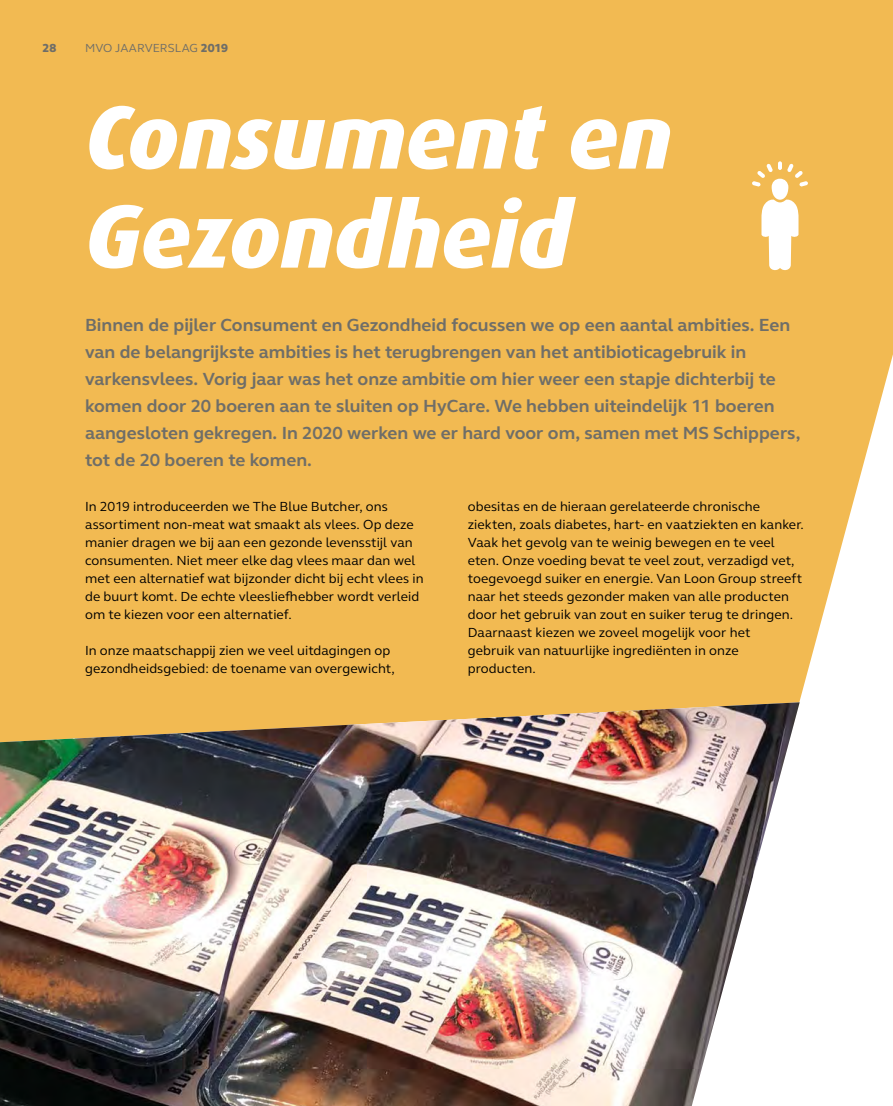
<style>
.page{position:relative;width:893px;height:1106px;background:#fff}
.page>*{position:absolute;margin:0;border:0;box-sizing:border-box;transform-origin:0 0}
.t1{font:italic 800 90px/99px "Dax";letter-spacing:-.01em;color:#fff}
.t2{font:700 18px/27px "GN Elliot";color:#6f6e68}
.t3{font:13.5px/18px "GN Elliot";letter-spacing:.005em;color:#000}
.t4{font:12px "GN Elliot";letter-spacing:.005em;color:#6f6e68}
.t5{font:800 12px "GN Elliot";color:#6f6e68}
.s1{font-weight:800}
</style>
<div class="page">
<div style="left:0;top:0;width:893px;height:702px;background:#f2ba52"></div>
<svg style="left:752px;top:161px;width:56px;height:111px"></svg>
<img style="left:0;top:702px;width:800px;height:404px">
<p class="t5" style="left:43px;top:39px;width:15px">28</p>
<p class="t4" style="left:85px;top:39px;width:145px">MVO JAARVERSLAG <span class="s1">2019</span></p>
<h1 class="t1" style="left:85px;top:88px;width:589px">Consument en<br>Gezondheid</h1>
<p class="t2" style="left:85px;top:311px;width:717px">Binnen de pijler Consument en Gezondheid focussen we op een aantal ambities. Een van de belangrijkste ambities is het terugbrengen van het antibioticagebruik in varkensvlees. Vorig jaar was het onze ambitie om hier weer een stapje dichterbij te komen door 20 boeren aan te sluiten op HyCare. We hebben uiteindelijk 11 boeren aangesloten gekregen. In 2020 werken we er hard voor om, samen met MS Schippers, tot de 20 boeren te komen.</p>
<p class="t3" style="left:85px;top:497px;width:340px">In 2019 introduceerden we The Blue Butcher, ons assortiment non-meat wat smaakt als vlees. Op deze manier dragen we bij aan een gezonde levensstijl van consumenten. Niet meer elke dag vlees maar dan wel met een alternatief wat bijzonder dicht bij echt vlees in de buurt komt. De echte vleesliefhebber wordt verleid om te kiezen voor een alternatief.</p>
<p class="t3" style="left:85px;top:641px;width:311px">In onze maatschappij zien we veel uitdagingen op gezondheidsgebied: de toename van overgewicht,</p>
<p class="t3" style="left:468px;top:497px;width:338px">obesitas en de hieraan gerelateerde chronische ziekten, zoals diabetes, hart- en vaatziekten en kanker.<br>Vaak het gevolg van te weinig bewegen en te veel eten. Onze voeding bevat te veel zout, verzadigd vet, toegevoegd suiker en energie. Van Loon Group streeft naar het steeds gezonder maken van alle producten door het gebruik van zout en suiker terug te dringen.<br>Daarnaast kiezen we zoveel mogelijk voor het<br>gebruik van natuurlijke ingrediënten in onze producten.</p>
</div>
